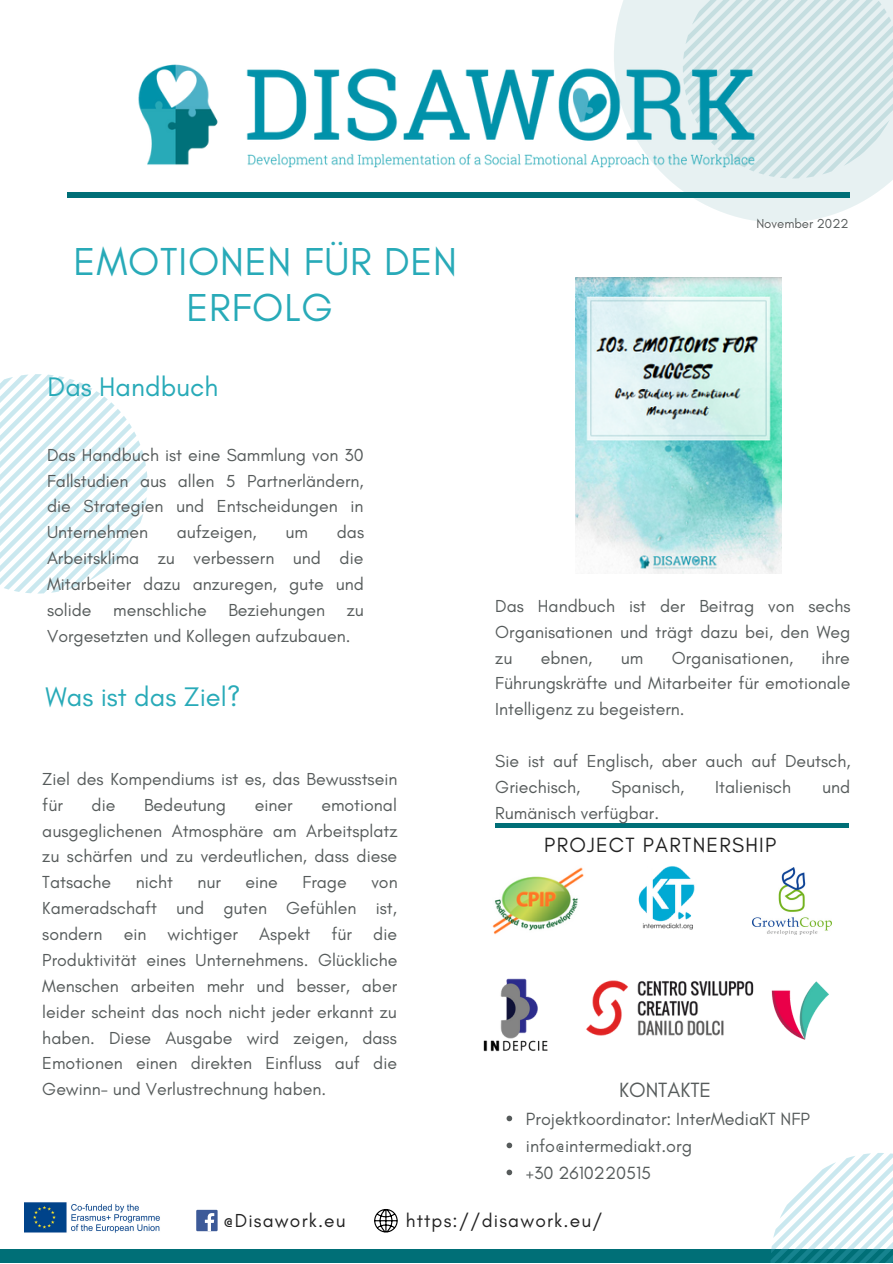
<style>
.page{position:relative;width:893px;height:1264px;background:#fff}
.page>*{position:absolute;margin:0;border:0;box-sizing:border-box;transform-origin:0 0}
.t1{font:39.6px/46px "Glacial Indifference";letter-spacing:.02em;color:#28aab8;text-align:center}
.t2{font:27.3px "Glacial Indifference";color:#28aab8}
.t3{font:21px "Glacial Indifference";letter-spacing:.06em;color:#222}
.t4{font:21px "Glacial Indifference";color:#565b5b}
.t5{font:19.2px "Glacial Indifference";letter-spacing:.06em;color:#222}
.t6{font:18px/27px "Glacial Indifference";color:#565b5b}
.t7{font:17.7px/25.8px "Glacial Indifference";color:#565b5b;text-align:justify}
.t8{font:13.2px "Glacial Indifference";color:#565b5b}
</style>
<div class="page">
<svg style="left:614px;top:0;width:278px;height:223px;fill:#e7f1f2"></svg>
<svg style="left:682px;top:0;width:210px;height:178px;background:#d7e8e9"></svg>
<svg style="left:0;top:374px;width:147px;height:219px"></svg>
<div style="left:67px;top:192px;width:783px;height:6px;background:#006f77"></div>
<div style="left:0;top:1248px;width:892px;height:14px;background:#006f77"></div>
<div style="left:495px;top:822px;width:353px;height:5px;background:#006f77"></div>
<img style="left:138px;top:56px;width:627px;height:120px">
<svg style="left:770px;top:1153px;width:122px;height:109px"></svg>
<img style="left:24px;top:1202px;width:183px;height:31px">
<div style="left:196px;top:1209px;width:21px;height:22px;background:#3d5a98"></div>
<svg style="left:205px;top:1213px;width:9px;height:18px"></svg>
<img style="left:638px;top:866px;width:57px;height:64px">
<img style="left:771px;top:981px;width:58px;height:59px">
<img style="left:483px;top:978px;width:65px;height:74px">
<img style="left:752px;top:867px;width:79px;height:67px">
<img style="left:492px;top:867px;width:92px;height:68px">
<img style="left:586px;top:980px;width:168px;height:56px">
<svg style="left:374px;top:1209px;width:23px;height:23px"></svg>
<img style="left:575px;top:277px;width:206px;height:296px">
<svg style="left:506px;top:1115px;width:6px;height:6px"></svg>
<svg style="left:506px;top:1142px;width:6px;height:6px"></svg>
<svg style="left:506px;top:1169px;width:6px;height:6px"></svg>
<h1 class="t1" style="left:74px;top:238px;width:385px">EMOTIONEN FÜR DEN<br>ERFOLG</h1>
<h2 class="t2" style="left:48px;top:369px;width:172px">Das Handbuch</h2>
<p class="t7" style="left:47px;top:441px;width:318px">Das Handbuch ist eine Sammlung von 30<br>Fallstudien aus allen 5 Partnerländern, die Strategien und Entscheidungen in Unternehmen</p>
<p class="t7" style="left:47px;top:519px;width:318px;text-indent:290px">das Arbeitsklima zu verbessern und die Mitarbeiter dazu anzuregen, gute und solide menschliche Beziehungen zu Vorgesetzten und Kollegen aufzubauen.</p>
<p class="t7" style="left:177px;top:519px;width:81px">aufzeigen,</p>
<p class="t7" style="left:285px;top:519px;width:24px">um</p>
<h2 class="t2" style="left:45px;top:680px;width:197px">Was ist das Ziel?</h2>
<p class="t7" style="left:42px;top:765px;width:356px">Ziel des Kompendiums ist es, das Bewusstsein für</p>
<p class="t7" style="left:42px;top:791px;width:356px;text-indent:279px">emotional ausgeglichenen Atmosphäre am Arbeitsplatz zu schärfen und zu verdeutlichen, dass diese Tatsache</p>
<p class="t7" style="left:92px;top:791px;width:25px">die</p>
<p class="t7" style="left:144px;top:791px;width:83px">Bedeutung</p>
<p class="t7" style="left:255px;top:791px;width:39px">einer</p>
<p class="t7" style="left:136px;top:869px;width:39px">nicht</p>
<p class="t7" style="left:197px;top:869px;width:25px">nur</p>
<p class="t7" style="left:245px;top:869px;width:34px">eine</p>
<p class="t7" style="left:302px;top:869px;width:46px">Frage</p>
<p class="t7" style="left:42px;top:869px;width:357px;text-indent:329px">von Kameradschaft und guten Gefühlen ist, sondern ein wichtiger Aspekt für die Produktivität eines Unternehmens. Glückliche Menschen arbeiten mehr und besser, aber leider scheint das noch nicht jeder erkannt zu haben. Diese Ausgabe wird zeigen, dass Emotionen einen direkten Einfluss auf die Gewinn- und Verlustrechnung haben.</p>
<p class="t8" style="left:756px;top:215px;width:94px">November 2022</p>
<p class="t7" style="left:495px;top:592px;width:357px">Das Handbuch ist der Beitrag von sechs Organisationen und trägt dazu bei, den Weg zu</p>
<p class="t7" style="left:495px;top:644px;width:356px;text-indent:326px">ihre Führungskräfte und Mitarbeiter für emotionale Intelligenz zu begeistern.</p>
<p class="t7" style="left:495px;top:748px;width:356px">Sie ist auf Englisch, aber auch auf Deutsch,<br>Griechisch,</p>
<p class="t7" style="left:540px;top:644px;width:53px">ebnen,</p>
<p class="t7" style="left:620px;top:644px;width:24px">um</p>
<p class="t7" style="left:671px;top:644px;width:123px">Organisationen,</p>
<p class="t7" style="left:611px;top:773px;width:74px">Spanisch,</p>
<p class="t7" style="left:715px;top:773px;width:77px">Italienisch</p>
<p class="t7" style="left:822px;top:773px;width:30px">und</p>
<p class="t7" style="left:495px;top:799px;width:165px">Rumänisch verfügbar.</p>
<p class="t3" style="left:544px;top:831px;width:233px">PROJECT PARTNERSHIP</p>
<p class="t4" style="left:619px;top:1076px;width:94px">KONTAKTE</p>
<p class="t6" style="left:526px;top:1104px;width:285px">Projektkoordinator: InterMediaKT NFP info@intermediakt.org<br>+30 2610220515</p>
<p class="t5" style="left:223px;top:1208px;width:124px">@Disawork.eu</p>
<p class="t5" style="left:406px;top:1208px;width:198px">https://disawork.eu/</p>
</div>
